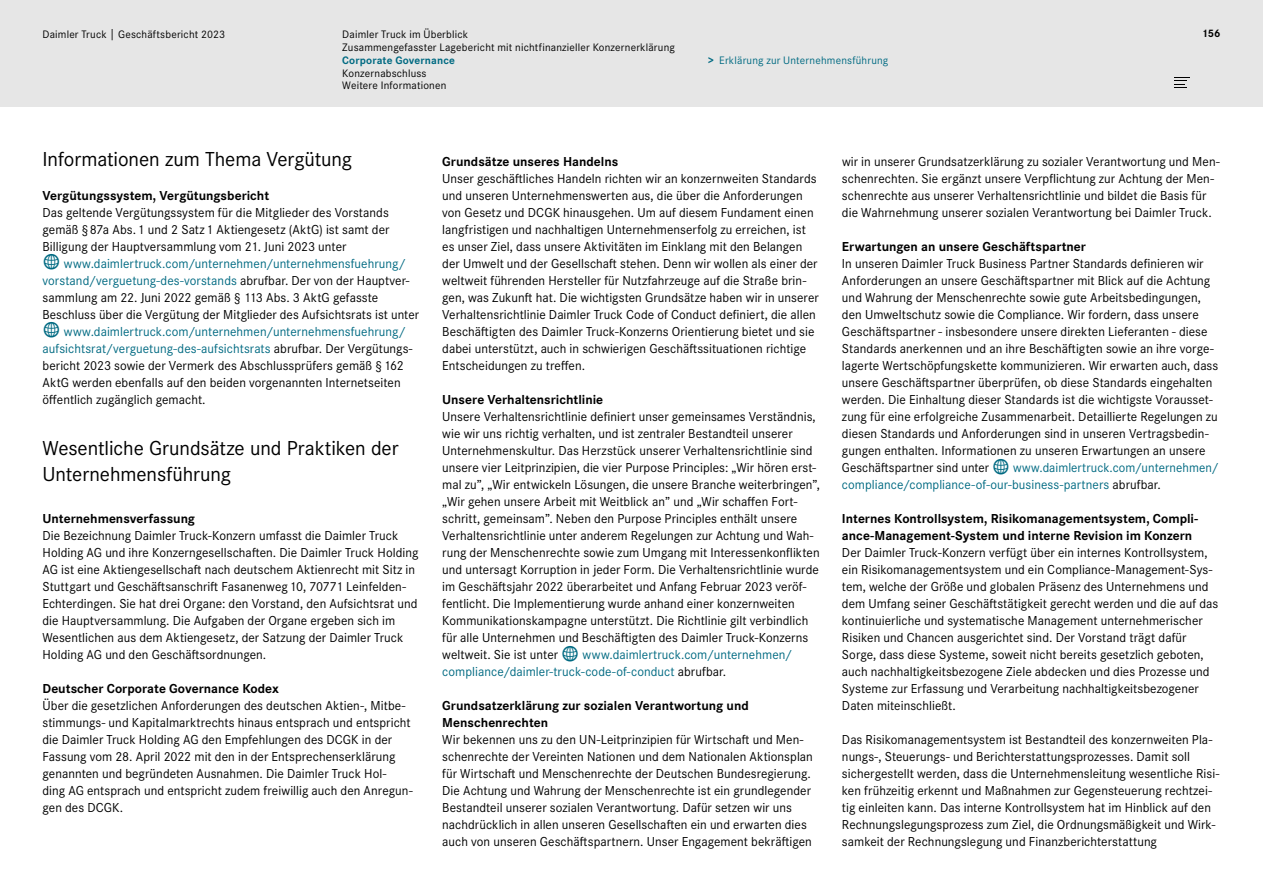
<style>
.page{position:relative;width:1263px;height:893px;background:#fff}
.page>*{position:absolute;margin:0;border:0;box-sizing:border-box;transform-origin:0 0}
.t1{font:21px/25.5px "Daimler CS Pro";letter-spacing:-.005em;color:#000}
.t2{font:13.5px/17px "Daimler CS Pro";letter-spacing:.005em;color:#000}
.t3{font:700 13.5px/17px "Daimler CS Pro";color:#000}
.t4{font:11.25px/12.8px "Daimler CS Pro";letter-spacing:.015em;color:#000}
.t5{font:11.25px "Daimler CS Pro";letter-spacing:.015em;color:#006a82}
.t6{font:700 11.25px "Daimler CS Pro";letter-spacing:.015em;color:#006a82}
.t7{font:700 11.25px "Daimler CS Pro";color:#000}
.s1{font-size:13.5px}
.s2{font-weight:700}
.s3{font-family:"Modern Pictograms";font-size:24px;color:#006a82}
.s4{color:#006a82}
</style>
<div class="page">
<div style="left:0;top:0;width:1263px;height:106px;background:#e6e6e6"></div>
<svg style="left:1174px;top:77px;width:15px;height:11px"></svg>
<p class="t4" style="left:43px;top:27px;width:184px">Daimler Truck <span class="s1">|</span> Geschäftsbericht 2023</p>
<p class="t4" style="left:342px;top:27px;width:127px">Daimler Truck im Überblick</p>
<p class="t7" style="left:1202px;top:25px;width:20px">156</p>
<p class="t4" style="left:342px;top:40px;width:334px">Zusammengefasster Lagebericht mit nichtfinanzieller Konzernerklärung</p>
<p class="t6" style="left:342px;top:51px;width:114px">Corporate Governance</p>
<p class="t5" style="left:708px;top:52px;width:182px"><span class="s2">&gt;</span> Erklärung zur Unternehmensführung</p>
<p class="t4" style="left:342px;top:66px;width:106px">Konzernabschluss<br>Weitere Informationen</p>
<h1 class="t1" style="left:43px;top:145px;width:311px">Informationen zum Thema Vergütung</h1>
<p class="t3" style="left:43px;top:186px;width:228px">Vergütungssystem, Vergütungsbericht</p>
<p class="t2" style="left:43px;top:203px;width:378px">Das geltende Vergütungssystem für die Mitglieder des Vorstands gemäß §87a Abs.1 und 2 Satz1 Aktiengesetz (AktG) ist samt der Billigung der Hauptversammlung vom 21. Juni 2023 unter<br><span class="s3">W</span> <span class="s4">www.daimlertruck.com/unternehmen/unternehmensfuehrung/ vorstand/verguetung-des-vorstands</span> abrufbar. Der von der Hauptver&shy;sammlung am 22. Juni 2022 gemäß § 113 Abs. 3 AktG gefasste Beschluss über die Vergütung der Mitglieder des Aufsichtsrats ist unter <span class="s3">W</span> <span class="s4">www.daimlertruck.com/unternehmen/unternehmensfuehrung/ aufsichtsrat/verguetung-des-aufsichtsrats</span> abrufbar. Der Vergütungs&shy;bericht 2023 sowie der Vermerk des Abschlussprüfers gemäß §162<br>AktG werden ebenfalls auf den beiden vorgenannten Internetseiten öffentlich zugänglich gemacht.</p>
<h1 class="t1" style="left:43px;top:434px;width:358px">Wesentliche Grundsätze und Praktiken der<br>Unternehmensführung</h1>
<p class="t3" style="left:43px;top:509px;width:154px">Unternehmensverfassung</p>
<p class="t2" style="left:43px;top:526px;width:377px">Die Bezeichnung Daimler Truck-Konzern umfasst die Daimler Truck Holding AG und ihre Konzerngesellschaften. Die Daimler Truck Holding AG ist eine Aktiengesellschaft nach deutschem Aktienrecht mit Sitz in Stuttgart und Geschäftsanschrift Fasanenweg10, 70771 Leinfelden-Echterdingen. Sie hat drei Organe: den Vorstand, den Aufsichtsrat und die Hauptversammlung. Die Aufgaben der Organe ergeben sich im Wesentlichen aus dem Aktiengesetz, der Satzung der Daimler Truck Holding AG und den Geschäftsordnungen.</p>
<p class="t3" style="left:43px;top:679px;width:238px">Deutscher Corporate Governance Kodex</p>
<p class="t2" style="left:43px;top:696px;width:372px">Über die gesetzlichen Anforderungen des deutschen Aktien-, Mitbe&shy;stimmungs- und Kapitalmarktrechts hinaus entsprach und entspricht die Daimler Truck Holding AG den Empfehlungen des DCGK in der Fassung vom 28. April 2022 mit den in der Entsprechenserklärung genannten und begründeten Ausnahmen. Die Daimler Truck Hol-<br>ding AG entsprach und entspricht zudem freiwillig auch den Anregun&shy;gen des DCGK.</p>
<p class="t3" style="left:442px;top:152px;width:178px">Grundsätze unseres Handelns</p>
<p class="t2" style="left:442px;top:169px;width:378px">Unser geschäftliches Handeln richten wir an konzernweiten Standards und unseren Unternehmenswerten aus, die über die Anforderungen von Gesetz und DCGK hinausgehen. Um auf diesem Fundament einen langfristigen und nachhaltigen Unternehmenserfolg zu erreichen, ist es unser Ziel, dass unsere Aktivitäten im Einklang mit den Belangen der Umwelt und der Gesellschaft stehen. Denn wir wollen als einer der weltweit führenden Hersteller für Nutzfahrzeuge auf die Straße brin&shy;gen, was Zukunft hat. Die wichtigsten Grundsätze haben wir in unserer Verhaltensrichtlinie Daimler Truck Code of Conduct definiert, die allen Beschäftigten des Daimler Truck-Konzerns Orientierung bietet und sie dabei unterstützt, auch in schwierigen Geschäftssituationen richtige Entscheidungen zu treffen.</p>
<p class="t3" style="left:442px;top:390px;width:162px">Unsere Verhaltensrichtlinie</p>
<p class="t2" style="left:442px;top:407px;width:379px">Unsere Verhaltensrichtlinie definiert unser gemeinsames Verständnis, wie wir uns richtig verhalten, und ist zentraler Bestandteil unserer Unternehmenskultur. Das Herzstück unserer Verhaltensrichtlinie sind unsere vier Leitprinzipien, die vier Purpose Principles: „Wir hören erst&shy;mal zu”, „Wir entwickeln Lösungen, die unsere Branche weiterbringen”, „Wir gehen unsere Arbeit mit Weitblick an” und „Wir schaffen Fort&shy;schritt, gemeinsam”. Neben den Purpose Principles enthält unsere Verhaltensrichtlinie unter anderem Regelungen zur Achtung und Wah&shy;rung der Menschenrechte sowie zum Umgang mit Interessenkonflikten und untersagt Korruption in jeder Form. Die Verhaltensrichtlinie wurde im Geschäftsjahr 2022 überarbeitet und Anfang Februar 2023 veröf&shy;fentlicht. Die Implementierung wurde anhand einer konzernweiten Kommunikationskampagne unterstützt. Die Richtlinie gilt verbindlich für alle Unternehmen und Beschäftigten des Daimler Truck-Konzerns weltweit. Sie ist unter <span class="s3">W</span> <span class="s4">www.daimlertruck.com/unternehmen/ compliance/daimler-truck-code-of-conduct</span> abrufbar.</p>
<p class="t3" style="left:442px;top:696px;width:308px">Grundsatzerklärung zur sozialen Verantwortung und<br>Menschenrechten</p>
<p class="t2" style="left:442px;top:730px;width:372px">Wir bekennen uns zu den UN-Leitprinzipien für Wirtschaft und Men&shy;schenrechte der Vereinten Nationen und dem Nationalen Aktionsplan für Wirtschaft und Menschenrechte der Deutschen Bundesregierung.<br>Die Achtung und Wahrung der Menschenrechte ist ein grundlegender Bestandteil unserer sozialen Verantwortung. Dafür setzen wir uns nachdrücklich in allen unseren Gesellschaften ein und erwarten dies auch von unseren Geschäftspartnern. Unser Engagement bekräftigen</p>
<p class="t2" style="left:842px;top:152px;width:379px">wir in unserer Grundsatzerklärung zu sozialer Verantwortung und Men&shy;schenrechten. Sie ergänzt unsere Verpflichtung zur Achtung der Men&shy;schenrechte aus unserer Verhaltensrichtlinie und bildet die Basis für die Wahrnehmung unserer sozialen Verantwortung bei Daimler Truck.</p>
<p class="t3" style="left:842px;top:237px;width:245px">Erwartungen an unsere Geschäftspartner</p>
<p class="t2" style="left:842px;top:254px;width:378px">In unseren Daimler Truck Business Partner Standards definieren wir Anforderungen an unsere Geschäftspartner mit Blick auf die Achtung und Wahrung der Menschenrechte sowie gute Arbeitsbedingungen, den Umweltschutz sowie die Compliance. Wir fordern, dass unsere Geschäftspartner - insbesondere unsere direkten Lieferanten - diese Standards anerkennen und an ihre Beschäftigten sowie an ihre vorge&shy;lagerte Wertschöpfungskette kommunizieren. Wir erwarten auch, dass unsere Geschäftspartner überprüfen, ob diese Standards eingehalten werden. Die Einhaltung dieser Standards ist die wichtigste Vorausset&shy;zung für eine erfolgreiche Zusammenarbeit. Detaillierte Regelungen zu diesen Standards und Anforderungen sind in unseren Vertragsbedin&shy;gungen enthalten. Informationen zu unseren Erwartungen an unsere Geschäftspartner sind unter <span class="s3">W</span> <span class="s4">www.daimlertruck.com/unternehmen/ compliance/compliance-of-our-business-partners</span> abrufbar.</p>
<p class="t3" style="left:842px;top:509px;width:357px">Internes Kontrollsystem, Risikomanagementsystem, Compli&shy;ance-Management-System und interne Revision im Konzern</p>
<p class="t2" style="left:842px;top:543px;width:378px">Der Daimler Truck-Konzern verfügt über ein internes Kontrollsystem, ein Risikomanagementsystem und ein Compliance-Management-Sys&shy;tem, welche der Größe und globalen Präsenz des Unternehmens und dem Umfang seiner Geschäftstätigkeit gerecht werden und die auf das kontinuierliche und systematische Management unternehmerischer Risiken und Chancen ausgerichtet sind. Der Vorstand trägt dafür Sorge, dass diese Systeme, soweit nicht bereits gesetzlich geboten, auch nachhaltigkeitsbezogene Ziele abdecken und dies Prozesse und Systeme zur Erfassung und Verarbeitung nachhaltigkeitsbezogener Daten miteinschließt.</p>
<p class="t2" style="left:842px;top:730px;width:379px">Das Risikomanagementsystem ist Bestandteil des konzernweiten Pla&shy;nungs-, Steuerungs- und Berichterstattungsprozesses. Damit soll sichergestellt werden, dass die Unternehmensleitung wesentliche Risi&shy;ken frühzeitig erkennt und Maßnahmen zur Gegensteuerung rechtzei&shy;tig einleiten kann. Das interne Kontrollsystem hat im Hinblick auf den Rechnungslegungsprozess zum Ziel, die Ordnungsmäßigkeit und Wirk&shy;samkeit der Rechnungslegung und Finanzberichterstattung</p>
</div>
